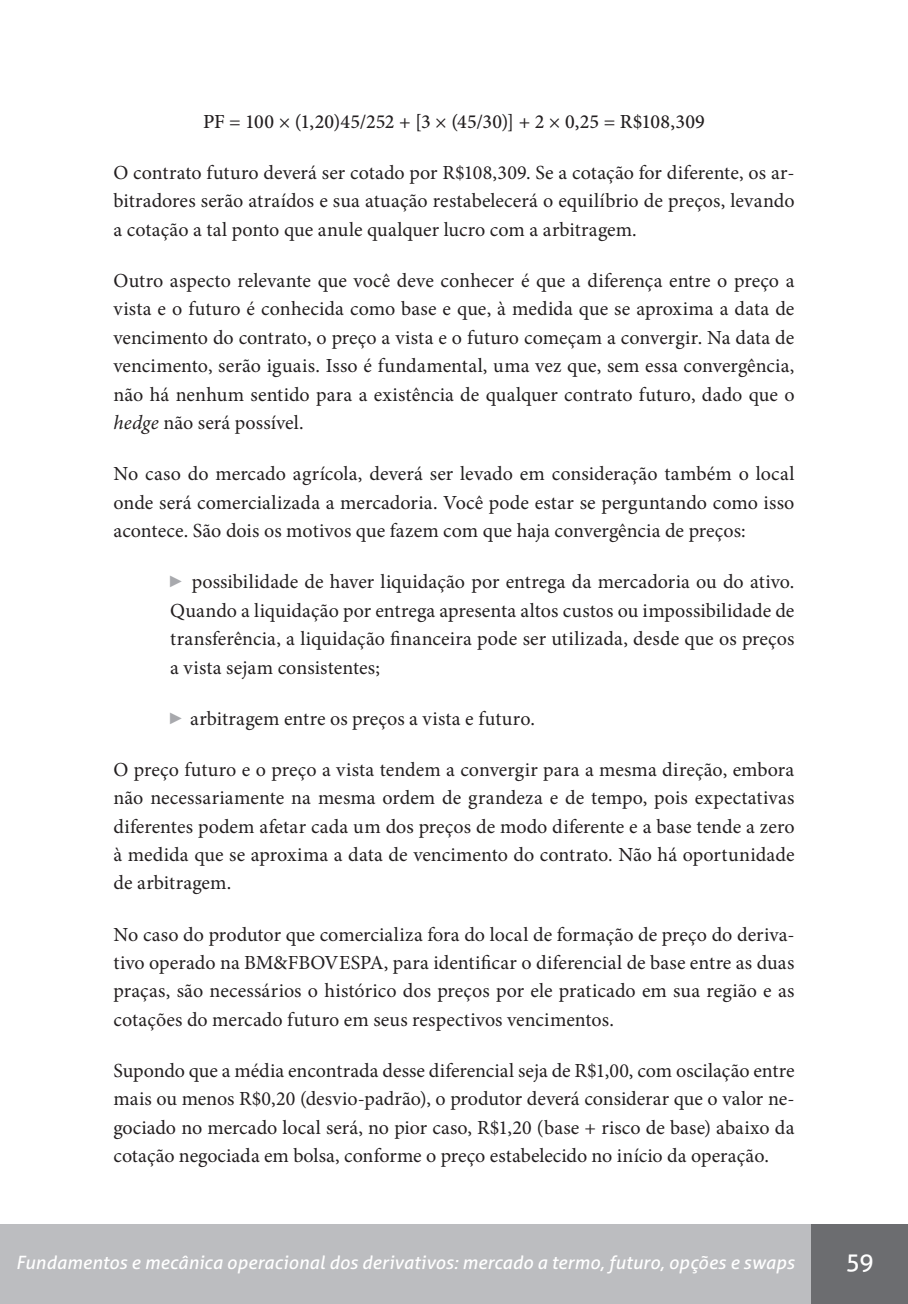
<style>
.page{position:relative;width:908px;height:1304px;background:#fff}
.page>*{position:absolute;margin:0;border:0;box-sizing:border-box;transform-origin:0 0}
.t1{font:24px "Aller";color:#fff}
.t2{font:20px/28.4px "Minion Pro";color:#231f20;text-align:justify}
.t3{font:500 20px "Minion Pro";letter-spacing:.01em;color:#231f20}
.t4{font:italic 18.4px "Aller";letter-spacing:.005em;color:#fff}
.s1{font-style:italic}
</style>
<div class="page">
<div style="left:0;top:1225px;width:907px;height:79px;background:#bcbdc0"></div>
<div style="left:811px;top:1225px;width:96px;height:79px;background:#6c6d70"></div>
<p class="t3" style="left:203px;top:108px;width:503px">PF = 100 × (1,20)45/252 + [3 × (45/30)] + 2 × 0,25 = R$108,309</p>
<p class="t2" style="left:113px;top:159px;width:682px">O contrato futuro deverá ser cotado por R$108,309. Se a cotação for diferente, os ar&shy;bitradores serão atraídos e sua atuação restabelecerá o equilíbrio de preços, levando a cotação a tal ponto que anule qualquer lucro com a arbitragem.</p>
<p class="t2" style="left:113px;top:266px;width:682px">Outro aspecto relevante que você deve conhecer é que a diferença entre o preço a vista e o futuro é conhecida como base e que, à medida que se aproxima a data de vencimento do contrato, o preço a vista e o futuro começam a convergir. Na data de vencimento, serão iguais. Isso é fundamental, uma vez que, sem essa convergência, não há nenhum sentido para a existência de qualquer contrato futuro, dado que o <span class="s1">hedge</span> não será possível.</p>
<p class="t2" style="left:113px;top:460px;width:682px">No caso do mercado agrícola, deverá ser levado em consideração também o local onde será comercializada a mercadoria. Você pode estar se perguntando como isso acontece. São dois os motivos que fazem com que haja convergência de preços:</p>
<p class="t2" style="left:170px;top:568px;width:625px;text-indent:22px">possibilidade de haver liquidação por entrega da mercadoria ou do ativo.<br>Quando a liquidação por entrega apresenta altos custos ou impossibilidade de transferência, a liquidação financeira pode ser utilizada, desde que os preços a vista sejam consistentes;</p>
<p class="t2" style="left:190px;top:704px;width:346px">arbitragem entre os preços a vista e futuro.</p>
<p class="t2" style="left:113px;top:755px;width:682px">O preço futuro e o preço a vista tendem a convergir para a mesma direção, embora não necessariamente na mesma ordem de grandeza e de tempo, pois expectativas diferentes podem afetar cada um dos preços de modo diferente e a base tende a zero à medida que se aproxima a data de vencimento do contrato. Não há oportunidade de arbitragem.</p>
<p class="t2" style="left:113px;top:920px;width:682px">No caso do produtor que comercializa fora do local de formação de preço do deriva&shy;tivo operado na BM&amp;FBOVESPA, para identificar o diferencial de base entre as duas praças, são necessários o histórico dos preços por ele praticado em sua região e as cotações do mercado futuro em seus respectivos vencimentos.</p>
<p class="t2" style="left:113px;top:1056px;width:682px">Supondo que a média encontrada desse diferencial seja de R$1,00, com oscilação entre mais ou menos R$0,20 (desvio-padrão), o produtor deverá considerar que o valor ne&shy;gociado no mercado local será, no pior caso, R$1,20 (base + risco de base) abaixo da cotação negociada em bolsa, conforme o preço estabelecido no início da operação.</p>
<p class="t4" style="left:16px;top:1251px;width:779px">Fundamentos e mecânica operacional dos derivativos: mercado a termo, futuro, opções e swaps</p>
<p class="t1" style="left:845px;top:1247px;width:30px">59</p>
</div>
